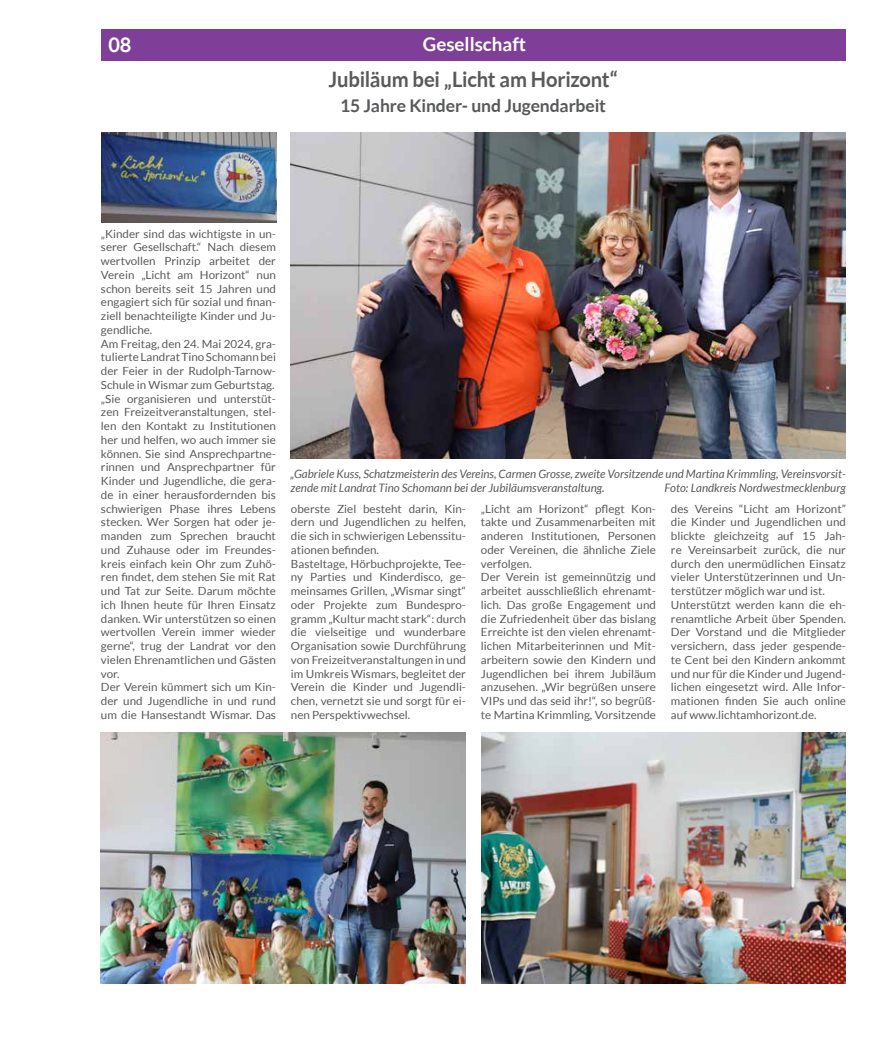
<style>
.page{position:relative;width:877px;height:1049px;background:#fff}
.page>*{position:absolute;margin:0;border:0;box-sizing:border-box;transform-origin:0 0}
.t1{font:700 21.25px "Lato";letter-spacing:-.01em;color:#58595b;scale:.95 1}
.t2{font:700 20px "Lato";color:#fff}
.t3{font:700 18.75px "Lato";color:#fff}
.t4{font:700 17.5px "Lato";letter-spacing:-.005em;color:#58595b}
.t5{font:italic 11.62px/13.8px "Lato";color:#58595b}
.t6{font:11.25px/13.8px "Lato";color:#58595b}
</style>
<div class="page">
<div style="left:101px;top:29px;width:744px;height:32px;background:#7f3f98"></div>
<img style="left:101px;top:733px;width:364px;height:250px">
<img style="left:482px;top:733px;width:364px;height:250px">
<img style="left:291px;top:132px;width:554px;height:327px">
<img style="left:101px;top:132px;width:175px;height:90px">
<h2 class="t2" style="left:108px;top:34px;width:25px">08</h2>
<h3 class="t3" style="left:423px;top:33px;width:105px">Gesellschaft</h3>
<h1 class="t1" style="left:329px;top:67px;width:306px">Jubiläum bei „Licht am Horizont“</h1>
<h3 class="t4" style="left:340px;top:96px;width:267px">15 Jahre Kinder- und Jugendarbeit</h3>
<p class="t6" style="left:101px;top:226px;width:177px">„Kinder sind das wichtigste in un&shy;serer Gesellschaft.“ Nach diesem wertvollen Prinzip arbeitet der<br>Verein „Licht am Horizont“ nun schon bereits seit 15 Jahren und engagiert sich für sozial und finan&shy;ziell benachteiligte Kinder und Ju&shy;gendliche.<br>Am Freitag, den 24. Mai 2024, gra&shy;tulierte Landrat Tino Schomann bei der Feier in der Rudolph-Tarnow-<br>Schule in Wismar zum Geburtstag. „Sie organisieren und unterstüt&shy;zen Freizeitveranstaltungen, stel&shy;len den Kontakt zu Institutionen her und helfen, wo auch immer sie können. Sie sind Ansprechpartne&shy;rinnen und Ansprechpartner für<br>Kinder und Jugendliche, die gera&shy;de in einer herausfordernden bis schwierigen Phase ihres Lebens stecken. Wer Sorgen hat oder je&shy;manden zum Sprechen braucht und Zuhause oder im Freundes&shy;kreis einfach kein Ohr zum Zuhö&shy;ren findet, dem stehen Sie mit Rat und Tat zur Seite. Darum möchte ich Ihnen heute für Ihren Einsatz danken. Wir unterstützen so einen wertvollen Verein immer wieder gerne“, trug der Landrat vor den vielen Ehrenamtlichen und Gästen vor.<br>Der Verein kümmert sich um Kin&shy;der und Jugendliche in und rund um die Hansestandt Wismar. Das</p>
<p class="t5" style="left:291px;top:467px;width:557px">„Gabriele Kuss, Schatzmeisterin des Vereins, Carmen Grosse, zweite Vorsitzende und Martina Krimmling, Vereinsvorsit&shy;zende mit Landrat Tino Schomann bei der Jubiläumsveranstaltung.</p>
<p class="t5" style="left:665px;top:481px;width:183px">Foto: Landkreis Nordwestmecklenburg</p>
<p class="t6" style="left:291px;top:501px;width:177px">oberste Ziel besteht darin, Kin&shy;dern und Jugendlichen zu helfen, die sich in schwierigen Lebenssitu&shy;ationen befinden.<br>Basteltage, Hörbuchprojekte, Tee&shy;ny Parties und Kinderdisco, ge&shy;meinsames Grillen, „Wismar singt“ oder Projekte zum Bundespro&shy;gramm „Kultur macht stark“: durch die vielseitige und wunderbare<br>Organisation sowie Durchführung von Freizeitveranstaltungen in und im Umkreis Wismars, begleitet der<br>Verein die Kinder und Jugendli&shy;chen, vernetzt sie und sorgt für ei&shy;nen Perspektivwechsel.</p>
<p class="t6" style="left:481px;top:501px;width:177px">„Licht am Horizont“ pflegt Kon&shy;takte und Zusammenarbeiten mit anderen Institutionen, Personen oder Vereinen, die ähnliche Ziele verfolgen.<br>Der Verein ist gemeinnützig und arbeitet ausschließlich ehrenamt&shy;lich. Das große Engagement und die Zufriedenheit über das bislang<br>Erreichte ist den vielen ehrenamt&shy;lichen Mitarbeiterinnen und Mit&shy;arbeitern sowie den Kindern und<br>Jugendlichen bei ihrem Jubiläum anzusehen. „Wir begrüßen unsere<br>VIPs und das seid ihr!“, so begrüß&shy;te Martina Krimmling, Vorsitzende</p>
<p class="t6" style="left:671px;top:501px;width:177px">des Vereins “Licht am Horizont” die Kinder und Jugendlichen und blickte gleichzeitg auf 15 Jah&shy;re Vereinsarbeit zurück, die nur durch den unermüdlichen Einsatz vieler Unterstützerinnen und Un&shy;terstützer möglich war und ist.<br>Unterstützt werden kann die eh&shy;renamtliche Arbeit über Spenden.<br>Der Vorstand und die Mitglieder versichern, dass jeder gespende&shy;te Cent bei den Kindern ankommt und nur für die Kinder und Jugend&shy;lichen eingesetzt wird. Alle Infor&shy;mationen finden Sie auch online auf www.lichtamhorizont.de.</p>
</div>
